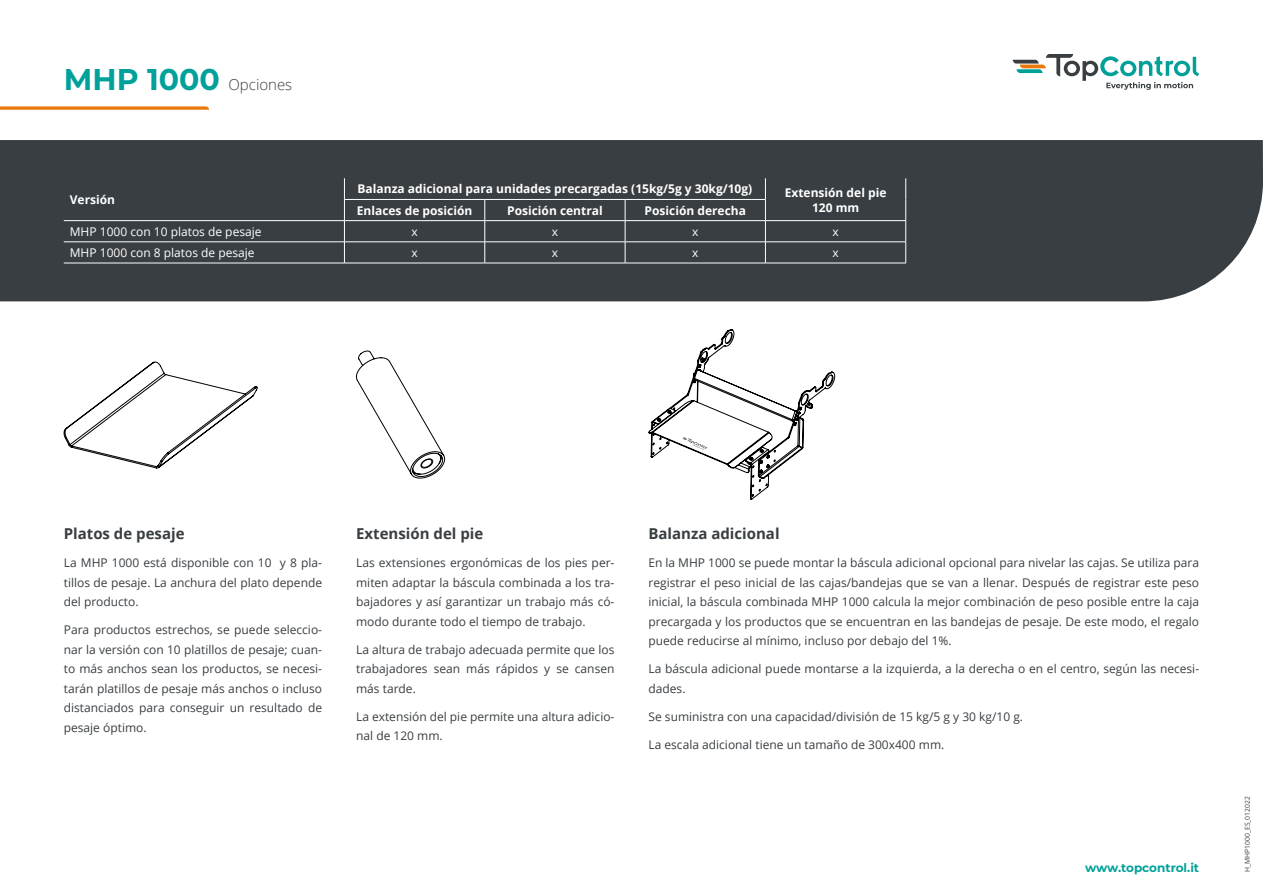
<style>
.page{position:relative;width:1263px;height:893px;background:#fff}
.page>*{position:absolute;margin:0;border:0;box-sizing:border-box;transform-origin:0 0}
.t1{font:700 15px "Open Sans";color:#393e42}
.t2{font:300 15px "Open Sans";color:#393e42}
.t3{font:12px/19.5px "Open Sans";color:#393e42;text-align:justify}
.t4{font:700 12px "Open Sans";color:#fff}
.t5{font:12px "Open Sans";color:#fff}
.t6{font:700 12px "Montserrat";color:#00a19a}
.t7{font:6.75px "Open Sans";color:#383d42}
.s1{font-family:"Montserrat";font-weight:700;font-size:30px;color:#00a19a}
</style>
<div class="page">
<div style="left:0;top:140px;width:1263px;height:161px;background:#393e42"></div>
<svg style="left:1013px;top:54px;width:186px;height:36px"></svg>
<svg style="left:0;top:106px;width:209px;height:4px"></svg>
<hr style="left:344px;top:199px;width:141px;height:1px;background:#fff">
<hr style="left:485px;top:199px;width:140px;height:1px;background:#fff">
<hr style="left:625px;top:199px;width:141px;height:1px;background:#fff">
<hr style="left:64px;top:220px;width:280px;height:1px;background:#fff">
<hr style="left:344px;top:220px;width:141px;height:1px;background:#fff">
<hr style="left:625px;top:220px;width:140px;height:1px;background:#fff">
<hr style="left:765px;top:220px;width:141px;height:1px;background:#fff">
<hr style="left:64px;top:242px;width:280px;height:1px;background:#fff">
<hr style="left:344px;top:242px;width:141px;height:1px;background:#fff">
<svg style="left:344px;top:178px;width:1px;height:85px"></svg>
<hr style="left:625px;top:242px;width:140px;height:1px;background:#fff">
<hr style="left:765px;top:242px;width:141px;height:1px;background:#fff">
<svg style="left:765px;top:178px;width:1px;height:85px"></svg>
<svg style="left:905px;top:178px;width:1px;height:85px"></svg>
<hr style="left:64px;top:263px;width:280px;height:1px;background:#fff">
<hr style="left:344px;top:263px;width:141px;height:1px;background:#fff">
<hr style="left:625px;top:263px;width:140px;height:1px;background:#fff">
<hr style="left:765px;top:263px;width:141px;height:1px;background:#fff">
<hr style="left:485px;top:220px;width:140px;height:1px;background:#fff">
<hr style="left:485px;top:242px;width:140px;height:1px;background:#fff">
<svg style="left:484px;top:200px;width:1px;height:63px"></svg>
<svg style="left:625px;top:200px;width:1px;height:63px"></svg>
<hr style="left:485px;top:263px;width:140px;height:1px;background:#fff">
<svg style="left:356px;top:350px;width:89px;height:129px"></svg>
<svg style="left:648px;top:329px;width:187px;height:171px"></svg>
<svg style="left:63px;top:361px;width:195px;height:108px"></svg>
<p class="t2" style="left:64px;top:74px;width:230px"><span class="s1">MHP 1000</span> Opciones</p>
<p class="t4" style="left:70px;top:191px;width:47px">Versión</p>
<p class="t4" style="left:358px;top:181px;width:396px">Balanza adicional para unidades precargadas (15kg/5g y 30kg/10g)</p>
<p class="t4" style="left:785px;top:184px;width:103px">Extensión del pie</p>
<p class="t4" style="left:357px;top:202px;width:117px">Enlaces de posición</p>
<p class="t4" style="left:507px;top:202px;width:97px">Posición central</p>
<p class="t4" style="left:645px;top:202px;width:103px">Posición derecha</p>
<p class="t4" style="left:812px;top:199px;width:49px">120 mm</p>
<p class="t5" style="left:70px;top:223px;width:193px">MHP 1000 con 10 platos de pesaje</p>
<p class="t5" style="left:411px;top:223px;width:8px">x</p>
<p class="t5" style="left:552px;top:223px;width:8px">x</p>
<p class="t5" style="left:692px;top:223px;width:8px">x</p>
<p class="t5" style="left:832px;top:223px;width:8px">x</p>
<p class="t5" style="left:70px;top:244px;width:186px">MHP 1000 con 8 platos de pesaje</p>
<p class="t5" style="left:411px;top:244px;width:8px">x</p>
<p class="t5" style="left:552px;top:244px;width:8px">x</p>
<p class="t5" style="left:692px;top:244px;width:8px">x</p>
<p class="t5" style="left:832px;top:244px;width:8px">x</p>
<p class="t1" style="left:64px;top:523px;width:122px">Platos de pesaje</p>
<p class="t3" style="left:64px;top:553px;width:260px">La MHP 1000 está disponible con 10 y 8 pla&shy;tillos de pesaje. La anchura del plato depende del producto.</p>
<p class="t3" style="left:64px;top:620px;width:260px">Para productos estrechos, se puede seleccio&shy;nar la versión con 10 platillos de pesaje; cuan&shy;to más anchos sean los productos, se necesi&shy;tarán platillos de pesaje más anchos o incluso distanciados para conseguir un resultado de pesaje óptimo.</p>
<p class="t1" style="left:356px;top:523px;width:129px">Extensión del pie</p>
<p class="t3" style="left:356px;top:553px;width:260px">Las extensiones ergonómicas de los pies per&shy;miten adaptar la báscula combinada a los tra&shy;bajadores y así garantizar un trabajo más có&shy;modo durante todo el tiempo de trabajo.</p>
<p class="t3" style="left:356px;top:639px;width:260px">La altura de trabajo adecuada permite que los trabajadores sean más rápidos y se cansen más tarde.</p>
<p class="t3" style="left:356px;top:706px;width:260px">La extensión del pie permite una altura adicio&shy;nal de 120 mm.</p>
<p class="t1" style="left:648px;top:523px;width:133px">Balanza adicional</p>
<p class="t3" style="left:648px;top:553px;width:552px">En la MHP 1000 se puede montar la báscula adicional opcional para nivelar las cajas. Se utiliza para registrar el peso inicial de las cajas/bandejas que se van a llenar. Después de registrar este peso inicial, la báscula combinada MHP 1000 calcula la mejor combinación de peso posible entre la caja precargada y los productos que se encuentran en las bandejas de pesaje. De este modo, el regalo puede reducirse al mínimo, incluso por debajo del 1%.</p>
<p class="t3" style="left:648px;top:659px;width:552px">La báscula adicional puede montarse a la izquierda, a la derecha o en el centro, según las necesi&shy;dades.</p>
<p class="t3" style="left:648px;top:706px;width:376px">Se suministra con una capacidad/división de 15 kg/5 g y 30 kg/10 g.</p>
<p class="t3" style="left:648px;top:734px;width:297px">La escala adicional tiene un tamaño de 300x400 mm.</p>
<p class="t6" style="left:1085px;top:859px;width:116px">www.topcontrol.it</p>
<p class="t7" style="left:1242px;top:872px;width:77px;rotate:-90deg">H_MHP1000_ES_012022</p>
</div>
